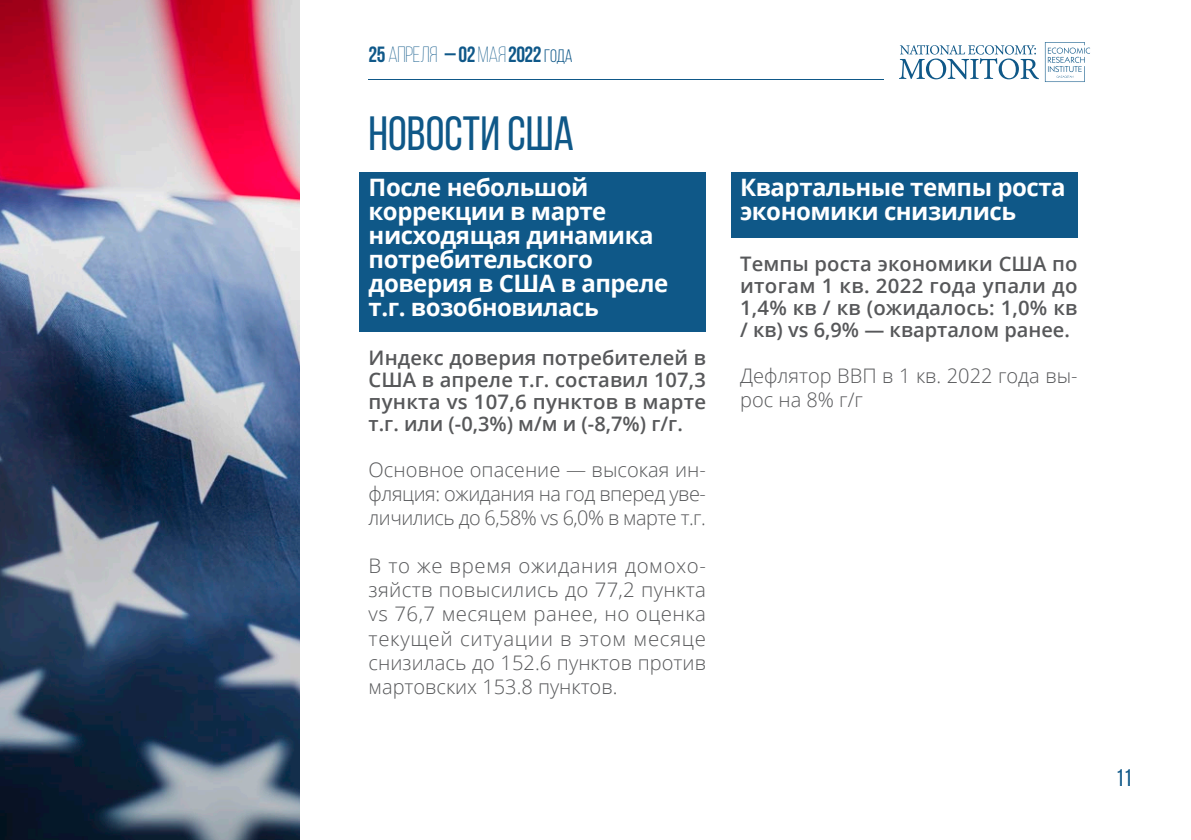
<style>
.page{position:relative;width:1191px;height:840px;background:#fff}
.page>*{position:absolute;margin:0;border:0;box-sizing:border-box;transform-origin:0 0}
.Заголовки{font:48px "Bebas Neue";color:#0f5888}
.Жирный_пьяный{font:700 24px/24px "Open Sans";letter-spacing:-.02em;color:#fff}
.t1{font:24px "Bebas Neue";color:#0f5888}
.t2{font:700 22px "Bebas Neue";letter-spacing:-.02em;color:#0f5889}
.Paragraph_Style_1{font:300 20px/24px "Open Sans";color:#57585a;text-align:justify}
.Paragraph_Style_1-2{font:600 20px/22px "Open Sans";letter-spacing:.01em;color:#57585a;text-align:justify}
.s1{font-weight:300}
.s2{font-weight:400;font-size:18px}
</style>
<div class="page">
<svg style="left:899px;top:45px;width:140px;height:34px"></svg>
<svg style="left:1045px;top:42px;width:45px;height:40px"></svg>
<hr style="left:369px;top:79px;width:514px;height:1px;background:#0f5888">
<img style="left:0;top:0;width:299px;height:839px">
<div style="left:731px;top:171px;width:346px;height:66px;background:#0f5888"></div>
<div style="left:359px;top:171px;width:347px;height:160px;background:#0f5888"></div>
<p class="t2" style="left:369px;top:42px;width:206px">25 <span class="s1">АПРЕЛЯ</span> – 02 <span class="s1">мая</span>2022 <span class="s2">года</span></p>
<p class="Заголовки" style="left:369px;top:107px;width:207px">НОВОСТИ США</p>
<p class="Жирный_пьяный" style="left:368px;top:175px;width:301px">После небольшой коррекции в марте нисходящая динамика потребительского доверия в США в апреле т.г. возобновилась</p>
<p class="Paragraph_Style_1-2" style="left:368px;top:346px;width:339px">Индекс доверия потребителей в США в апреле т.г. составил 107,3 пункта vs 107,6 пунктов в марте т.г. или (-0,3%) м/м и (-8,7%) г/г.</p>
<p class="Paragraph_Style_1" style="left:368px;top:457px;width:339px">Основное опасение — высокая ин&shy;фляция: ожидания на год вперед уве&shy;личились до 6,58% vs 6,0% в марте т.г.</p>
<p class="Paragraph_Style_1" style="left:368px;top:553px;width:339px">В то же время ожидания домохо&shy;зяйств повысились до 77,2 пункта vs 76,7 месяцем ранее, но оценка текущей ситуации в этом месяце снизилась до 152.6 пунктов против мартовских 153.8 пунктов.</p>
<p class="Жирный_пьяный" style="left:740px;top:175px;width:327px">Квартальные темпы роста экономики снизились</p>
<p class="Paragraph_Style_1-2" style="left:740px;top:252px;width:339px">Темпы роста экономики США по итогам 1 кв. 2022 года упали до 1,4% кв / кв (ожидалось: 1,0% кв / кв) vs 6,9% — кварталом ранее.</p>
<p class="Paragraph_Style_1" style="left:740px;top:363px;width:339px">Дефлятор ВВП в 1 кв. 2022 года вы&shy;рос на 8% г/г</p>
<p class="t1" style="left:1115px;top:764px;width:18px">11</p>
</div>
